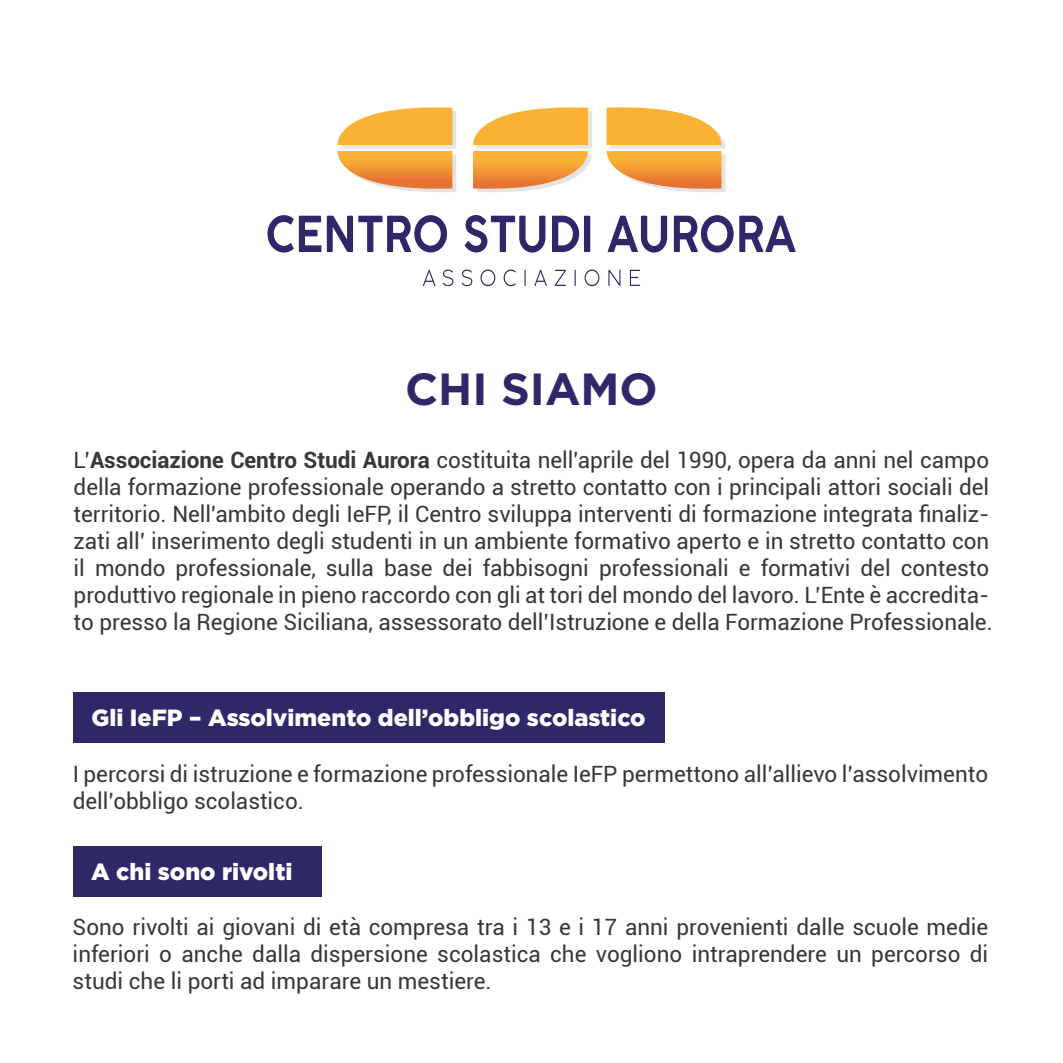
<style>
.page{position:relative;width:1063px;height:1063px;background:#fff}
.page>*{position:absolute;margin:0;border:0;box-sizing:border-box;transform-origin:0 0}
.t1{font:700 45px "Gotham";color:#2e2868}
.t2{font:900 23.5px "Gotham";color:#fff}
.t3{font:22.5px/27px "Roboto";letter-spacing:-.005em;color:#373736}
.s1{font-weight:700}
</style>
<div class="page">
<svg style="left:267px;top:215px;width:54px;height:38px"></svg>
<svg style="left:327px;top:215px;width:120px;height:37px"></svg>
<svg style="left:465px;top:215px;width:80px;height:38px"></svg>
<svg style="left:552px;top:216px;width:27px;height:36px"></svg>
<div style="left:584px;top:216px;width:6px;height:36px;background:#2e2868"></div>
<svg style="left:608px;top:216px;width:59px;height:37px"></svg>
<svg style="left:674px;top:215px;width:122px;height:37px"></svg>
<svg style="left:423px;top:270px;width:12px;height:16px"></svg>
<svg style="left:443px;top:270px;width:10px;height:16px"></svg>
<svg style="left:462px;top:270px;width:10px;height:16px"></svg>
<svg style="left:481px;top:270px;width:14px;height:16px"></svg>
<svg style="left:504px;top:270px;width:12px;height:16px"></svg>
<svg style="left:525px;top:270px;width:1px;height:16px"></svg>
<svg style="left:534px;top:270px;width:13px;height:16px"></svg>
<svg style="left:555px;top:270px;width:11px;height:16px"></svg>
<svg style="left:575px;top:270px;width:1px;height:16px"></svg>
<svg style="left:585px;top:270px;width:14px;height:16px"></svg>
<svg style="left:608px;top:270px;width:12px;height:16px"></svg>
<svg style="left:630px;top:270px;width:10px;height:16px"></svg>
<svg style="left:337px;top:107px;width:119px;height:85px"></svg>
<svg style="left:606px;top:107px;width:120px;height:85px"></svg>
<svg style="left:473px;top:107px;width:119px;height:85px"></svg>
<div style="left:73px;top:693px;width:591px;height:50px;background:#2e2868"></div>
<div style="left:73px;top:846px;width:248px;height:50px;background:#2e2868"></div>
<h1 class="t1" style="left:405px;top:363px;width:254px">CHI SIAMO</h1>
<p class="t3" style="left:74px;top:446px;width:921px">L’<span class="s1">Associazione Centro Studi Aurora</span> costituita nell'aprile del 1990, opera da anni nel campo della formazione professionale operando a stretto contatto con i principali attori sociali del territorio. Nell'ambito degli IeFP, il Centro sviluppa interventi di formazione integrata finaliz&shy;zati all’ inserimento degli studenti in un ambiente formativo aperto e in stretto contatto con il mondo professionale, sulla base dei fabbisogni professionali e formativi del contesto produttivo regionale in pieno raccordo con gli at tori del mondo del lavoro. L’Ente è accredita&shy;to presso la Regione Siciliana, assessorato dell’Istruzione e della Formazione Professionale.</p>
<p class="t2" style="left:91px;top:704px;width:556px">Gli IeFP – Assolvimento dell’obbligo scolastico</p>
<p class="t3" style="left:73px;top:759px;width:917px">I percorsi di istruzione e formazione professionale IeFP permettono all’allievo l’assolvimento dell’obbligo scolastico.</p>
<p class="t2" style="left:91px;top:858px;width:203px">A chi sono rivolti</p>
<p class="t3" style="left:73px;top:912px;width:917px;text-align:justify">Sono rivolti ai giovani di età compresa tra i 13 e i 17 anni provenienti dalle scuole medie inferiori o anche dalla dispersione scolastica che vogliono intraprendere un percorso di studi che li porti ad imparare un mestiere.</p>
</div>
